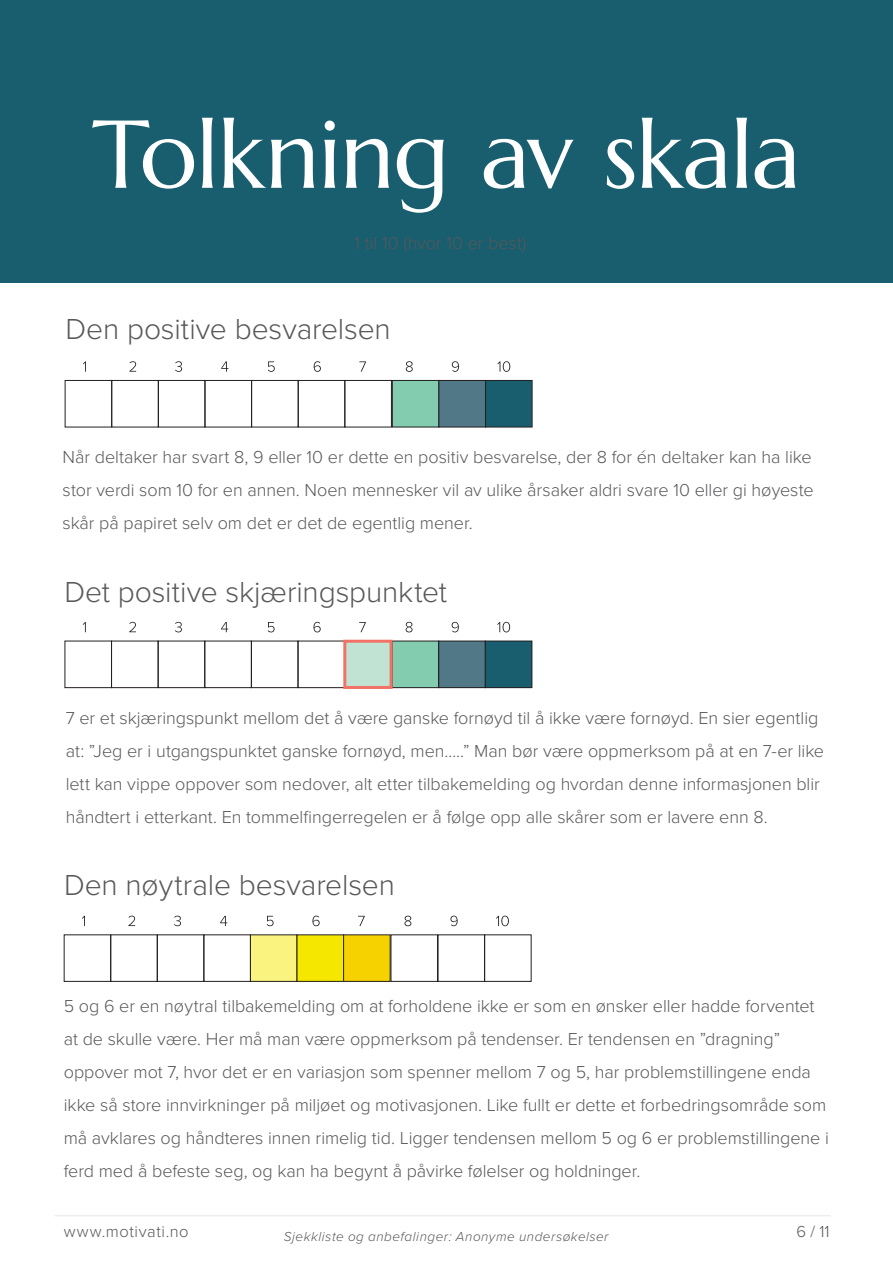
<style>
.page{position:relative;width:893px;height:1263px;background:#fff}
.page>*{position:absolute;margin:0;border:0;box-sizing:border-box;transform-origin:0 0}
.Tittel{font:96px "Marcellus";letter-spacing:-.015em;color:#fff}
.Overskrift_2{font:300 30px "Proxima Nova";letter-spacing:-.005em;color:#57585a}
.Brødtekst{font:300 18px/33px "Proxima Nova";letter-spacing:-.005em;color:#57585a}
.t1{font:300 16.5px "Proxima Nova";letter-spacing:.035em;color:#57585a}
.t2{font:italic 300 13.5px "Proxima Nova";letter-spacing:.035em;color:#57585a}
</style>
<div class="page">
<hr style="left:55px;top:1215px;width:776px;height:1px;background:#edefed">
<div style="left:0;top:0;width:893px;height:282px;background:#185e6e"></div>
<div style="left:65px;top:380px;width:47px;height:47px;border:1px solid #231f20"></div>
<div style="left:111px;top:380px;width:48px;height:47px;border:1px solid #231f20"></div>
<div style="left:158px;top:380px;width:47px;height:47px;border:1px solid #231f20"></div>
<div style="left:205px;top:380px;width:47px;height:47px;border:1px solid #231f20"></div>
<div style="left:251px;top:380px;width:48px;height:47px;border:1px solid #231f20"></div>
<div style="left:298px;top:380px;width:47px;height:47px;border:1px solid #231f20"></div>
<div style="left:344px;top:380px;width:48px;height:47px;border:1px solid #231f20"></div>
<div style="left:392px;top:380px;width:47px;height:47px;background:#84ccb0"></div>
<div style="left:392px;top:380px;width:47px;height:47px;border:1px solid #231f20"></div>
<div style="left:439px;top:380px;width:46px;height:47px;background:#517886"></div>
<div style="left:438px;top:380px;width:48px;height:47px;border:1px solid #231f20"></div>
<div style="left:485px;top:380px;width:47px;height:47px;background:#185e6e"></div>
<div style="left:485px;top:380px;width:47px;height:47px;border:1px solid #231f20"></div>
<svg style="left:406px;top:361px;width:104px;height:11px"></svg>
<svg style="left:221px;top:361px;width:145px;height:11px"></svg>
<svg style="left:83px;top:361px;width:99px;height:11px"></svg>
<div style="left:65px;top:641px;width:47px;height:47px;border:1px solid #231f20"></div>
<div style="left:111px;top:641px;width:48px;height:47px;border:1px solid #231f20"></div>
<div style="left:158px;top:641px;width:47px;height:47px;border:1px solid #231f20"></div>
<div style="left:204px;top:641px;width:48px;height:47px;border:1px solid #231f20"></div>
<div style="left:251px;top:641px;width:47px;height:47px;border:1px solid #231f20"></div>
<div style="left:298px;top:641px;width:47px;height:47px;border:1px solid #231f20"></div>
<div style="left:392px;top:641px;width:47px;height:47px;background:#84ccb0"></div>
<div style="left:392px;top:641px;width:47px;height:47px;border:1px solid #231f20"></div>
<div style="left:343px;top:640px;width:50px;height:49px;background:#c1e3d4;border:3px solid #f27366"></div>
<div style="left:439px;top:641px;width:46px;height:47px;background:#517886"></div>
<div style="left:438px;top:641px;width:48px;height:47px;border:1px solid #231f20"></div>
<div style="left:485px;top:641px;width:47px;height:47px;background:#185e6e"></div>
<div style="left:485px;top:641px;width:47px;height:47px;border:1px solid #231f20"></div>
<svg style="left:406px;top:622px;width:104px;height:10px"></svg>
<svg style="left:221px;top:622px;width:145px;height:10px"></svg>
<svg style="left:83px;top:622px;width:99px;height:10px"></svg>
<div style="left:64px;top:934px;width:47px;height:48px;border:1px solid #231f20"></div>
<div style="left:110px;top:934px;width:48px;height:48px;border:1px solid #231f20"></div>
<div style="left:157px;top:934px;width:47px;height:48px;border:1px solid #231f20"></div>
<div style="left:203px;top:934px;width:48px;height:48px;border:1px solid #231f20"></div>
<div style="left:250px;top:935px;width:47px;height:46px;background:#faf380"></div>
<div style="left:250px;top:934px;width:47px;height:48px;border:1px solid #231f20"></div>
<div style="left:297px;top:935px;width:47px;height:46px;background:#f6e700"></div>
<div style="left:297px;top:934px;width:47px;height:48px;border:1px solid #231f20"></div>
<div style="left:344px;top:935px;width:46px;height:46px;background:#f6d300"></div>
<div style="left:343px;top:934px;width:47px;height:48px;border:1px solid #231f20"></div>
<div style="left:391px;top:934px;width:47px;height:48px;border:1px solid #231f20"></div>
<div style="left:484px;top:934px;width:47px;height:48px;border:1px solid #231f20"></div>
<svg style="left:404px;top:916px;width:105px;height:10px"></svg>
<svg style="left:220px;top:916px;width:145px;height:10px"></svg>
<svg style="left:82px;top:916px;width:99px;height:10px"></svg>
<p class="Tittel" style="left:92px;top:94px;width:710px">Tolkning av skala</p>
<p class="Brødtekst" style="left:355px;top:225px;width:173px">1 til 10 (hvor 10 er best)</p>
<p class="Overskrift_2" style="left:66px;top:307px;width:327px">Den positive besvarelsen</p>
<p class="Brødtekst" style="left:63px;top:439px;width:752px;text-align:justify">Når deltaker har svart 8, 9 eller 10 er dette en positiv besvarelse, der 8 for én deltaker kan ha like stor verdi som 10 for en annen. Noen mennesker vil av ulike årsaker aldri svare 10 eller gi høyeste skår på papiret selv om det er det de egentlig mener.</p>
<p class="Overskrift_2" style="left:65px;top:569px;width:384px">Det positive skjæringspunktet</p>
<p class="Brødtekst" style="left:66px;top:701px;width:760px">7 er et skjæringspunkt mellom det å være ganske fornøyd til å ikke være fornøyd. En sier egentlig at: ”Jeg er i utgangspunktet ganske fornøyd, men…..” Man bør være oppmerksom på at en 7-er like lett kan vippe oppover som nedover, alt etter tilbakemelding og hvordan denne informasjonen blir håndtert i etterkant. En tommelfingerregelen er å følge opp alle skårer som er lavere enn 8.</p>
<p class="Overskrift_2" style="left:64px;top:863px;width:332px">Den nøytrale besvarelsen</p>
<p class="Brødtekst" style="left:64px;top:988px;width:767px">5 og 6 er en nøytral tilbakemelding om at forholdene ikke er som en ønsker eller hadde forventet at de skulle være. Her må man være oppmerksom på tendenser. Er tendensen en ”dragning” oppover mot 7, hvor det er en variasjon som spenner mellom 7 og 5, har problemstillingene enda ikke så store innvirkninger på miljøet og motivasjonen. Like fullt er dette et forbedringsområde som må avklares og håndteres innen rimelig tid. Ligger tendensen mellom 5 og 6 er problemstillingene i ferd med å befeste seg, og kan ha begynt å påvirke følelser og holdninger.</p>
<p class="t1" style="left:64px;top:1219px;width:126px">www.motivati.no</p>
<p class="t2" style="left:284px;top:1227px;width:326px">Sjekkliste og anbefalinger: Anonyme undersøkelser</p>
<p class="t1" style="left:797px;top:1219px;width:35px">6 / 11</p>
</div>
